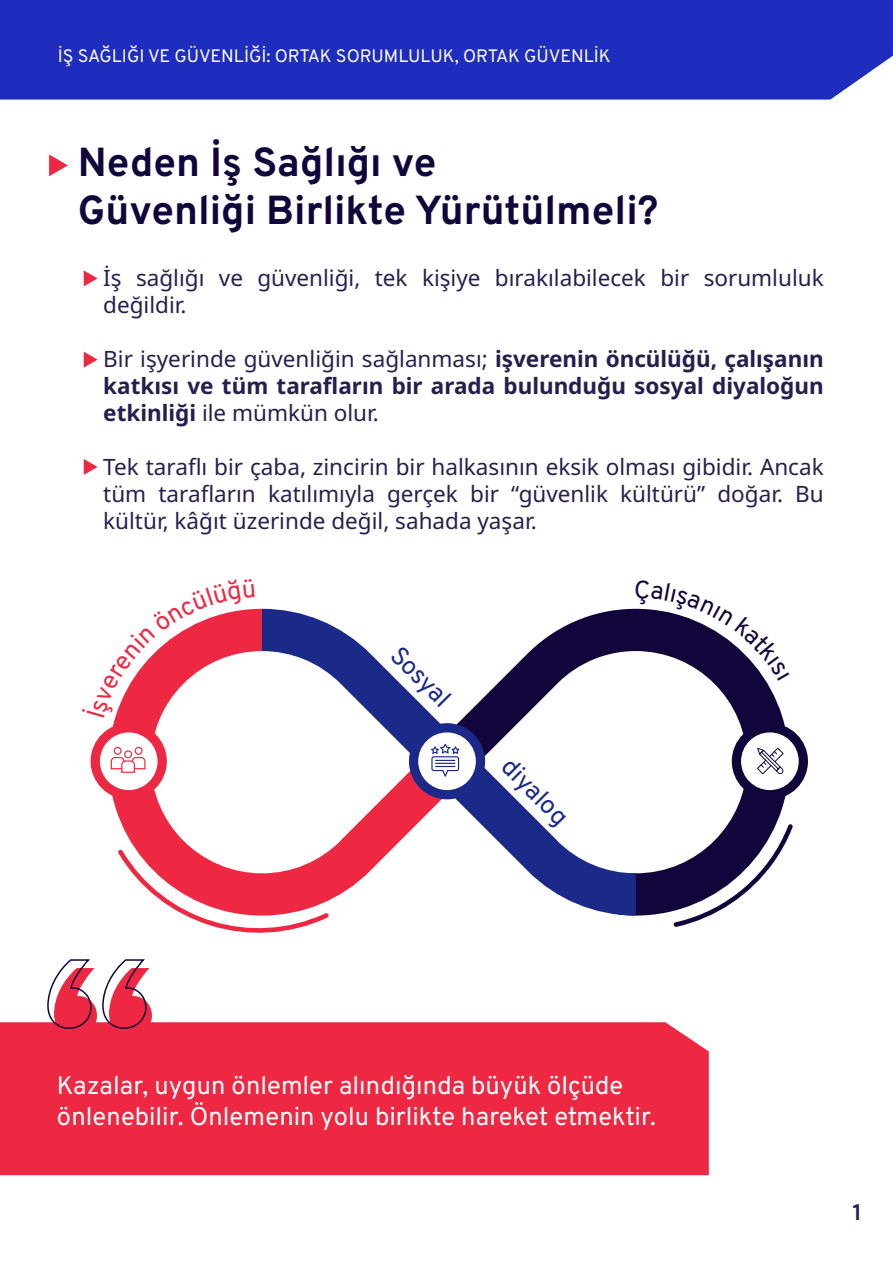
<style>
.page{position:relative;width:893px;height:1263px;background:#fff}
.page>*{position:absolute;margin:0;border:0;box-sizing:border-box;transform-origin:0 0}
.t1{font:800 231.9px "Izmir";color:#ee2742}
.t2{font:700 40.5px/48.6px "Overpass";color:#11053c}
.t3{font:25.5px/30.6px "Overpass";color:#fff}
.t4{font:25.5px "Overpass";color:#1b2988}
.t5{font:22.5px/27px "Noto Sans";color:#251f50}
.t6{font:700 22.5px/27px "Noto Sans";color:#251f50;text-align:justify}
.t7{font:600 22.5px "Izmir";color:#251f50}
.t8{font:18px "Overpass";letter-spacing:-.005em;color:#fff}
.s1{font-weight:400}
</style>
<div class="page">
<div style="left:0;top:1022px;width:709px;height:153px;background:#ee2742"></div>
<svg style="left:46px;top:959px;width:101px;height:71px"></svg>
<svg style="left:109px;top:609px;width:153px;height:240px"></svg>
<div style="left:91px;top:723px;width:76px;height:76px;background:#ee2742;border-radius:50%"></div>
<div style="left:100px;top:732px;width:58px;height:58px;background:#fff;border-radius:50%"></div>
<svg style="left:636px;top:680px;width:153px;height:235px"></svg>
<div style="left:732px;top:723px;width:76px;height:76px;background:#11053c;border-radius:50%"></div>
<div style="left:741px;top:732px;width:58px;height:58px;background:#fff;border-radius:50%"></div>
<svg style="left:262px;top:609px;width:374px;height:306px"></svg>
<div style="left:409px;top:723px;width:76px;height:76px;background:#1b2988;border-radius:50%"></div>
<div style="left:418px;top:732px;width:58px;height:58px;background:#fff;border-radius:50%"></div>
<svg style="left:111px;top:747px;width:35px;height:26px"></svg>
<svg style="left:431px;top:744px;width:28px;height:33px"></svg>
<svg style="left:757px;top:748px;width:27px;height:26px"></svg>
<svg style="left:118px;top:849px;width:211px;height:84px"></svg>
<svg style="left:674px;top:824px;width:119px;height:103px"></svg>
<svg style="left:49px;top:154px;width:19px;height:22px"></svg>
<svg style="left:84px;top:352px;width:14px;height:16px"></svg>
<svg style="left:84px;top:270px;width:14px;height:16px"></svg>
<svg style="left:84px;top:459px;width:14px;height:16px"></svg>
<div style="left:0;top:0;width:893px;height:100px;background:#1e2dbe"></div>
<svg style="left:109px;top:609px;width:146px;height:109px"></svg>
<svg style="left:635px;top:608px;width:130px;height:72px"></svg>
<p class="t8" style="left:58px;top:41px;width:554px">İŞ SAĞLIĞI VE GÜVENLİĞİ: ORTAK SORUMLULUK, ORTAK GÜVENLİK</p>
<h2 class="t2" style="left:78px;top:136px;width:582px">Neden İş Sağlığı ve<br>Güvenliği Birlikte Yürütülmeli?</h2>
<p class="t5" style="left:103px;top:264px;width:722px">İş sağlığı ve güvenliği, tek kişiye bırakılabilecek bir sorumluluk değildir.</p>
<p class="t6" style="left:103px;top:345px;width:722px"><span class="s1">Bir işyerinde güvenliğin sağlanması;</span> işverenin öncülüğü, çalışanın katkısı ve tüm tarafların bir arada bulunduğu sosyal diyaloğun etkinliği <span class="s1">ile mümkün olur.</span></p>
<p class="t5" style="left:103px;top:453px;width:722px;text-align:justify">Tek taraflı bir çaba, zincirin bir halkasının eksik olması gibidir. Ancak tüm tarafların katılımıyla gerçek bir “güvenlik kültürü” doğar. Bu kültür, kâğıt üzerinde değil, sahada yaşar.</p>
<p class="t4" style="left:409px;top:636px;width:75px;rotate:45deg">Sosyal</p>
<p class="t4" style="left:520px;top:747px;width:84px;rotate:45deg">diyalog</p>
<h1 class="t1" style="left:43px;top:884px;width:121px">“</h1>
<p class="t3" style="left:57px;top:1069px;width:601px">Kazalar, uygun önlemler alındığında büyük ölçüde önlenebilir. Önlemenin yolu birlikte hareket etmektir.</p>
<p class="t7" style="left:852px;top:1196px;width:10px">1</p>
</div>
